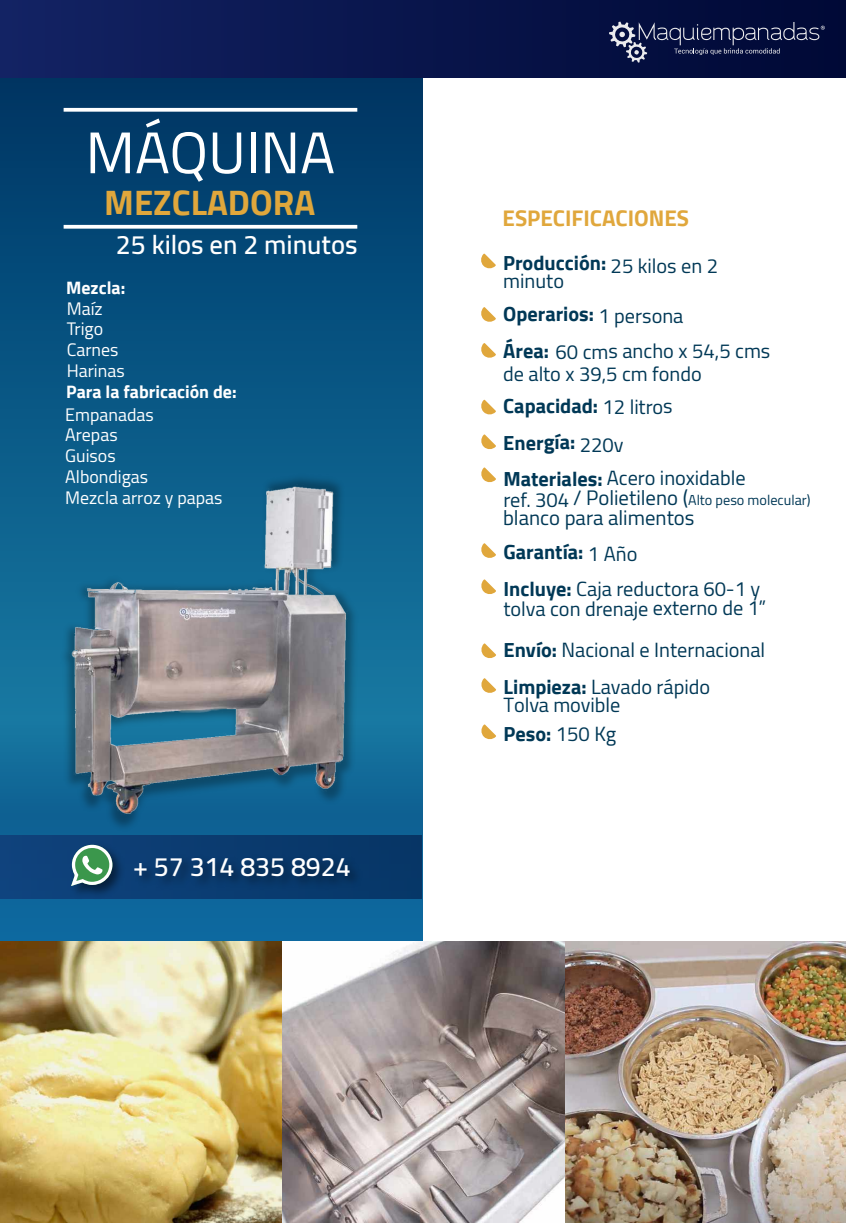
<style>
.page{position:relative;width:846px;height:1223px;background:#fff}
.page>*{position:absolute;margin:0;border:0;box-sizing:border-box;transform-origin:0 0}
.t1{font:58.8px "Cairo";color:#fff}
.t2{font:700 35.17px "Cairo";color:#e0a73c}
.t3{font:600 26.62px "Cairo";color:#fff}
.t4{font:700 22.5px "Cairo";color:#e0a73c}
.t5{font:20.7px "Cairo";color:#003856}
.t6{font:20.25px/18.4px "Cairo";color:#003856}
.t7{font:700 20.25px/35.8px "Cairo";color:#003856}
.t8{font:17.85px/20.8px "Cairo";color:#fff}
.t9{font:700 17.85px "Cairo";color:#fff}
.t10{font:14.25px "Cairo";color:#003856}
.s1{font-weight:700}
.s2{font-weight:400}
.s3{font-size:20.7px}
</style>
<div class="page">
<svg style="left:0;top:75px;width:422px;height:866px;background:#054c7b"></svg>
<div style="left:1px;top:0;width:845px;height:77px;background:linear-gradient(to right,#132263,#000834)"></div>
<svg style="left:609px;top:22px;width:215px;height:41px;background:#222a54"></svg>
<svg style="left:481px;top:253px;width:15px;height:16px"></svg>
<svg style="left:481px;top:307px;width:15px;height:15px"></svg>
<svg style="left:481px;top:343px;width:15px;height:15px"></svg>
<svg style="left:481px;top:400px;width:15px;height:15px"></svg>
<svg style="left:481px;top:434px;width:15px;height:15px"></svg>
<svg style="left:481px;top:467px;width:15px;height:16px"></svg>
<svg style="left:481px;top:543px;width:15px;height:15px"></svg>
<svg style="left:481px;top:579px;width:15px;height:15px"></svg>
<svg style="left:481px;top:643px;width:15px;height:15px"></svg>
<svg style="left:481px;top:678px;width:15px;height:15px"></svg>
<svg style="left:481px;top:724px;width:15px;height:16px"></svg>
<svg style="left:0;top:853px;width:421px;height:46px;background:#0b3d73"></svg>
<img style="left:65px;top:853px;width:302px;height:52px">
<svg style="left:71px;top:853px;width:41px;height:33px"></svg>
<svg style="left:64px;top:108px;width:293px;height:4px"></svg>
<svg style="left:64px;top:225px;width:293px;height:4px"></svg>
<img style="left:0;top:941px;width:846px;height:281px">
<img style="left:0;top:473px;width:423px;height:380px">
<h1 class="t1" style="left:86px;top:103px;width:251px">MÁQUINA</h1>
<h2 class="t2" style="left:104px;top:182px;width:212px">MEZCLADORA</h2>
<h3 class="t3" style="left:116px;top:222px;width:243px">25 kilos en 2 minutos</h3>
<p class="t9" style="left:66px;top:277px;width:61px">Mezcla:</p>
<p class="t8" style="left:67px;top:298px;width:60px">Maíz<br>Trigo<br>Carnes<br>Harinas</p>
<p class="t9" style="left:66px;top:381px;width:172px">Para la fabricación de:</p>
<p class="t8" style="left:65px;top:404px;width:159px">Empanadas<br>Arepas<br>Guisos<br>Albondigas<br>Mezcla arroz y papas</p>
<h3 class="t3" style="left:133px;top:843px;width:219px">+ 57 314 835 8924</h3>
<p class="t4" style="left:502px;top:205px;width:188px">ESPECIFICACIONES</p>
<p class="t6" style="left:503px;top:253px;width:216px"><span class="s1">Producción:</span> 25 kilos en 2 minuto</p>
<p class="t6" style="left:503px;top:295px;width:269px;line-height:37.2px"><span class="s1">Operarios:</span> 1 persona<br><span class="s1">Área:</span> 60 cms ancho x 54,5 cms</p>
<p class="t6" style="left:503px;top:357px;width:200px;line-height:32.2px">de alto x 39,5 cm fondo<br><span class="s1">Capacidad:</span> 12 litros</p>
<p class="t7" style="left:503px;top:424px;width:244px">Energía: <span class="s2">220v<br></span>Materiales: <span class="s2">Acero inoxidable</span></p>
<p class="t6" style="left:503px;top:490px;width:67px">ref. 304</p>
<p class="t6" style="left:503px;top:533px;width:258px;line-height:37.3px"><span class="s1">Garantía:</span> 1 Año<br><span class="s1">Incluye:</span> Caja reductora 60-1 y</p>
<p class="t6" style="left:503px;top:587px;width:264px;line-height:41.1px">tolva con drenaje externo de 1”<br><span class="s1">Envío:</span> Nacional e Internacional</p>
<p class="t6" style="left:503px;top:677px;width:208px"><span class="s1">Limpieza:</span> Lavado rápido<br>Tolva movible</p>
<p class="t7" style="left:503px;top:716px;width:114px">Peso: <span class="s2">150 Kg</span></p>
<p class="t10" style="left:573px;top:488px;width:239px"><span class="s3">/ Polietileno (</span>Alto peso molecular)</p>
<p class="t5" style="left:503px;top:500px;width:193px">blanco para alimentos</p>
</div>
